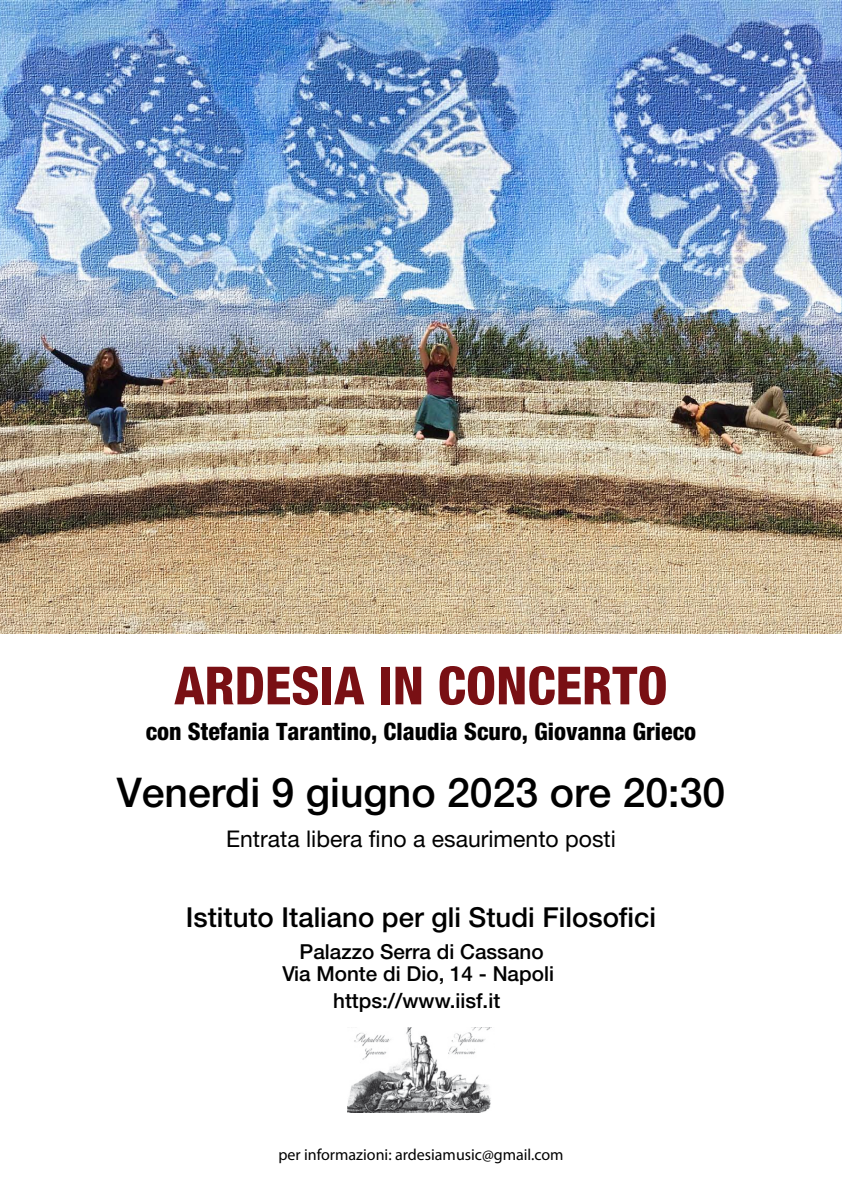
<style>
.page{position:relative;width:842px;height:1191px;background:#fff}
.page>*{position:absolute;margin:0;border:0;box-sizing:border-box;transform-origin:0 0}
.t1{font:800 condensed 52.6px "Helvetica Neue";color:#791014}
.t2{font:500 41px "Helvetica Neue";color:#000}
.t3{font:500 27.5px "Helvetica Neue";color:#000}
.t4{font:800 condensed 24px "Helvetica Neue";color:#000}
.t5{font:23px "Helvetica Neue";color:#000}
.t6{font:500 20.7px/22.1px "Helvetica Neue";color:#000;text-align:center}
.t7{font:16px "Myriad Pro";color:#000}
</style>
<div class="page">
<img style="left:347px;top:1027px;width:145px;height:85px">
<img style="left:0;top:0;width:842px;height:633px">
<h1 class="t1" style="left:174px;top:653px;width:495px">ARDESIA IN CONCERTO</h1>
<p class="t4" style="left:146px;top:717px;width:552px">con Stefania Tarantino, Claudia Scuro, Giovanna Grieco</p>
<h2 class="t2" style="left:117px;top:768px;width:610px">Venerdi 9 giugno 2023 ore 20:30</h2>
<p class="t5" style="left:226px;top:824px;width:391px">Entrata libera fino a esaurimento posti</p>
<h3 class="t3" style="left:186px;top:900px;width:472px">Istituto Italiano per gli Studi Filosofici</h3>
<p class="t6" style="left:282px;top:940px;width:273px">Palazzo Serra di Cassano<br>Via Monte di Dio, 14 - Napoli</p>
<p class="t6" style="left:333px;top:989px;width:169px">https://www.iisf.it</p>
<p class="t7" style="left:278px;top:1144px;width:287px">per informazioni: ardesiamusic@gmail.com</p>
</div>
